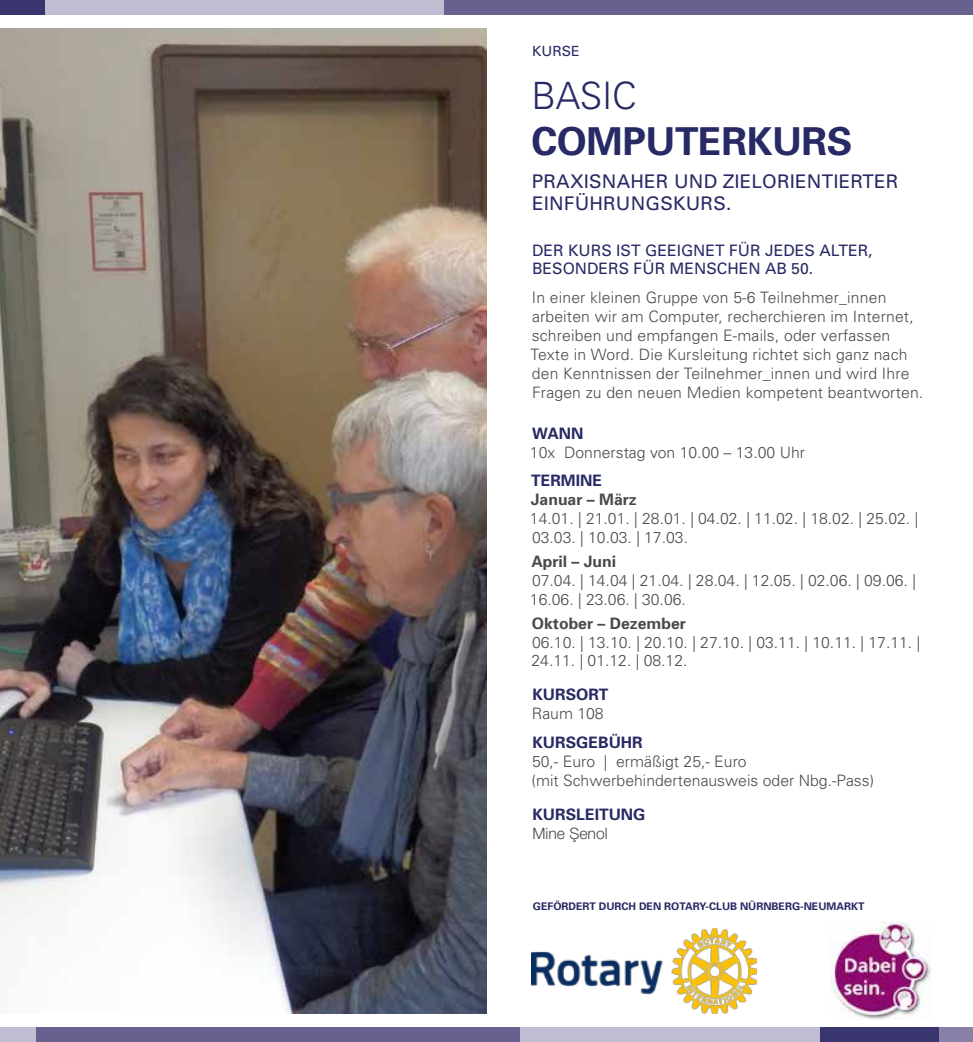
<style>
.page{position:relative;width:973px;height:1042px;background:#fff}
.page>*{position:absolute;margin:0;border:0;box-sizing:border-box;transform-origin:0 0}
.t1{font:700 38.5px "Univers";letter-spacing:-.01em;color:#272a64}
.t2{font:300 37.62px "Univers";letter-spacing:-.01em;color:#272a64}
.t3{font:18.72px/22.6px "Univers";letter-spacing:.01em;color:#272a64}
.t4{font:300 15.75px/18.9px "Univers";letter-spacing:.01em;color:#4a4a49}
.t5{font:15.75px/18.9px "Univers";color:#272a64}
.t6{font:700 15.75px "Univers";color:#272a64}
.t7{font:700 15.75px "Univers";color:#4a4a49}
.t8{font:300 15.75px "Helvetica Neue LT Pro";color:#4a4a49}
.t9{font:14px "Univers";color:#272a64}
.t10{font:700 10.5px "Univers";color:#272a64}
</style>
<div class="page">
<img style="left:0;top:29px;width:486px;height:984px">
<div style="left:819px;top:1027px;width:153px;height:15px;background:#39356e"></div>
<div style="left:939px;top:1027px;width:33px;height:15px;background:#8880a7"></div>
<div style="left:0;top:1027px;width:819px;height:15px;background:#c1bcd2"></div>
<div style="left:36px;top:1027px;width:484px;height:15px;background:#68608f"></div>
<div style="left:0;top:0;width:45px;height:15px;background:#39356e"></div>
<div style="left:45px;top:0;width:927px;height:15px;background:#c1bcd2"></div>
<div style="left:444px;top:0;width:528px;height:15px;background:#68608f"></div>
<img style="left:531px;top:928px;width:225px;height:85px">
<img style="left:830px;top:922px;width:100px;height:98px">
<p class="t9" style="left:532px;top:43px;width:49px">KURSE</p>
<h2 class="t2" style="left:531px;top:73px;width:107px">BASIC</h2>
<h1 class="t1" style="left:531px;top:118px;width:322px">COMPUTERKURS</h1>
<p class="t3" style="left:532px;top:170px;width:368px">PRAXISNAHER UND ZIELORIENTIERTER<br>EINFÜHRUNGSKURS.</p>
<p class="t5" style="left:532px;top:241px;width:342px">DER KURS IST GEEIGNET FÜR JEDES ALTER,<br>BESONDERS FÜR MENSCHEN AB 50.</p>
<p class="t4" style="left:530px;top:288px;width:394px">In einer kleinen Gruppe von 5-6 Teilnehmer_innen arbeiten wir am Computer, recherchieren im Internet, schreiben und empfangen E-mails, oder verfassen Texte in Word. Die Kursleitung richtet sich ganz nach den Kenntnissen der Teilnehmer_innen und wird Ihre Fragen zu den neuen Medien kompetent beantworten.</p>
<p class="t6" style="left:532px;top:423px;width:53px">WANN</p>
<p class="t4" style="left:530px;top:442px;width:276px">10x Donnerstag von 10.00 – 13.00 Uhr</p>
<p class="t6" style="left:531px;top:471px;width:72px">TERMINE</p>
<p class="t7" style="left:530px;top:490px;width:107px">Januar – März</p>
<p class="t4" style="left:530px;top:509px;width:389px">14.01. | 21.01. | 28.01. | 04.02. | 11.02. | 18.02. | 25.02. |<br>03.03. | 10.03. | 17.03.</p>
<p class="t7" style="left:531px;top:552px;width:86px">April – Juni</p>
<p class="t4" style="left:530px;top:571px;width:387px">07.04. | 14.04 | 21.04. | 28.04. | 12.05. | 02.06. | 09.06. |<br>16.06. | 23.06. | 30.06.</p>
<p class="t7" style="left:532px;top:613px;width:156px">Oktober – Dezember</p>
<p class="t4" style="left:531px;top:632px;width:390px">06.10. | 13.10. | 20.10. | 27.10. | 03.11. | 10.11. | 17.11. |<br>24.11. | 01.12. | 08.12.</p>
<p class="t6" style="left:532px;top:685px;width:77px">KURSORT</p>
<p class="t4" style="left:532px;top:704px;width:73px">Raum 108</p>
<p class="t6" style="left:532px;top:733px;width:112px">KURSGEBÜHR</p>
<p class="t4" style="left:531px;top:752px;width:344px">50,- Euro | ermäßigt 25,- Euro<br>(mit Schwerbehindertenausweis oder Nbg.-Pass)</p>
<p class="t6" style="left:532px;top:804px;width:114px">KURSLEITUNG</p>
<p class="t8" style="left:532px;top:823px;width:77px">Mine Şenol</p>
<p class="t10" style="left:533px;top:900px;width:333px">GEFÖRDERT DURCH DEN ROTARY-CLUB NÜRNBERG-NEUMARKT</p>
</div>
